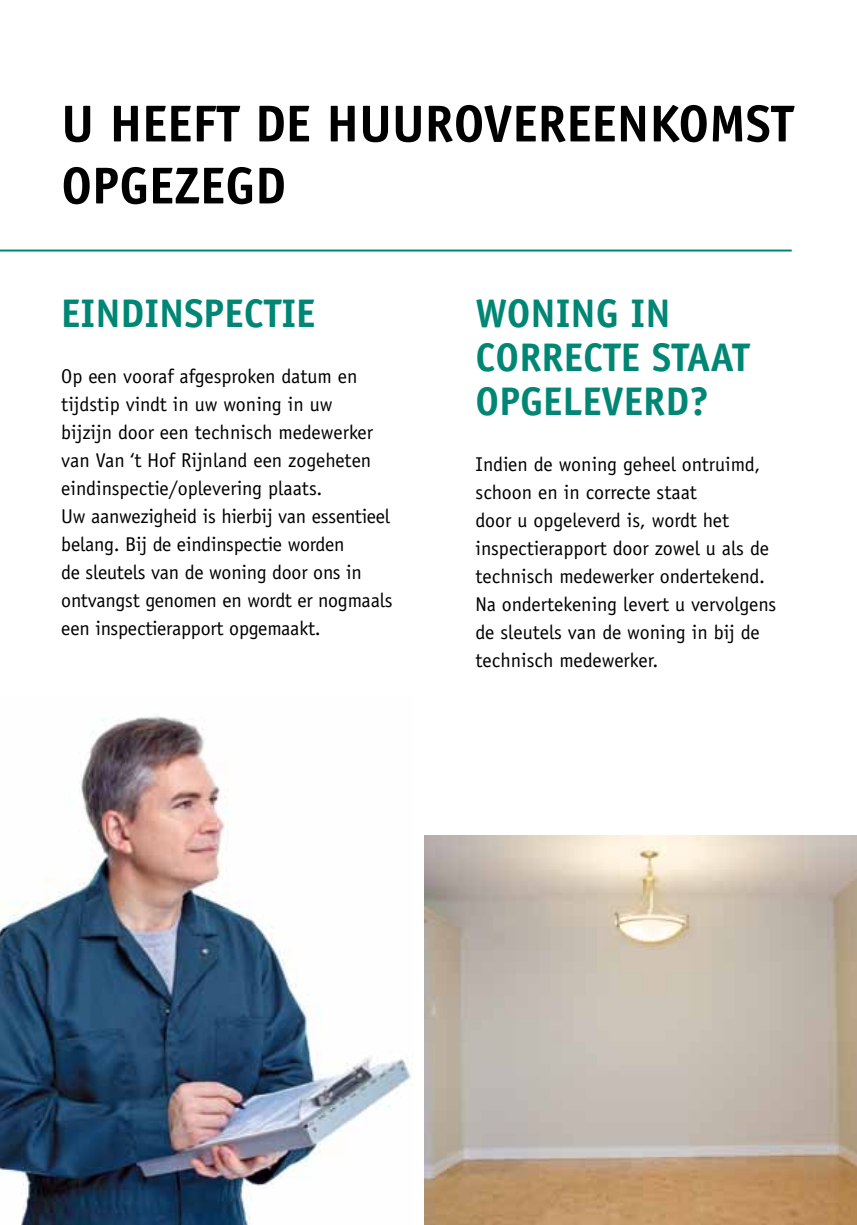
<style>
.page{position:relative;width:857px;height:1225px;background:#fff}
.page>*{position:absolute;margin:0;border:0;box-sizing:border-box;transform-origin:0 0}
.t1{font:700 52px/62px "Officina Sans Std";color:#000}
.t2{font:700 40px/44px "Officina Sans Std";color:#008674}
.t3{font:20px/28px "Officina Sans Std";color:#000}
</style>
<div class="page">
<hr style="left:0;top:249px;width:791px;height:2px;background:#008674">
<img style="left:424px;top:835px;width:432px;height:390px">
<img style="left:0;top:715px;width:413px;height:510px">
<h1 class="t1" style="left:61px;top:92px;width:733px">U HEEFT DE HUU ROVEREENKOMST<br>OPGEZEGD</h1>
<h2 class="t2" style="left:61px;top:291px;width:255px">EINDINSPECTIE</h2>
<p class="t3" style="left:61px;top:362px;width:332px">Op een vooraf afgesproken datum en tijdstip vindt in uw woning in uw<br>bijzijn door een technisch medewerker van Van ‘t Hof Rijnland een zogeheten eindinspectie/oplevering plaats.<br>Uw aanwezigheid is hierbij van essentieel belang. Bij de eindinspectie worden<br>de sleutels van de woning door ons in ontvangst genomen en wordt er nogmaals een inspectierapport opgemaakt.</p>
<h2 class="t2" style="left:475px;top:291px;width:276px">WONING IN<br>CORRECTE STAAT<br>OPGELEVERD?</h2>
<p class="t3" style="left:475px;top:450px;width:302px">Indien de woning geheel ontruimd, schoon en in correcte staat<br>door u opgeleverd is, wordt het inspectierapport door zowel u als de technisch medewerker ondertekend.<br>Na ondertekening levert u vervolgens de sleutels van de woning in bij de technisch medewerker.</p>
</div>
